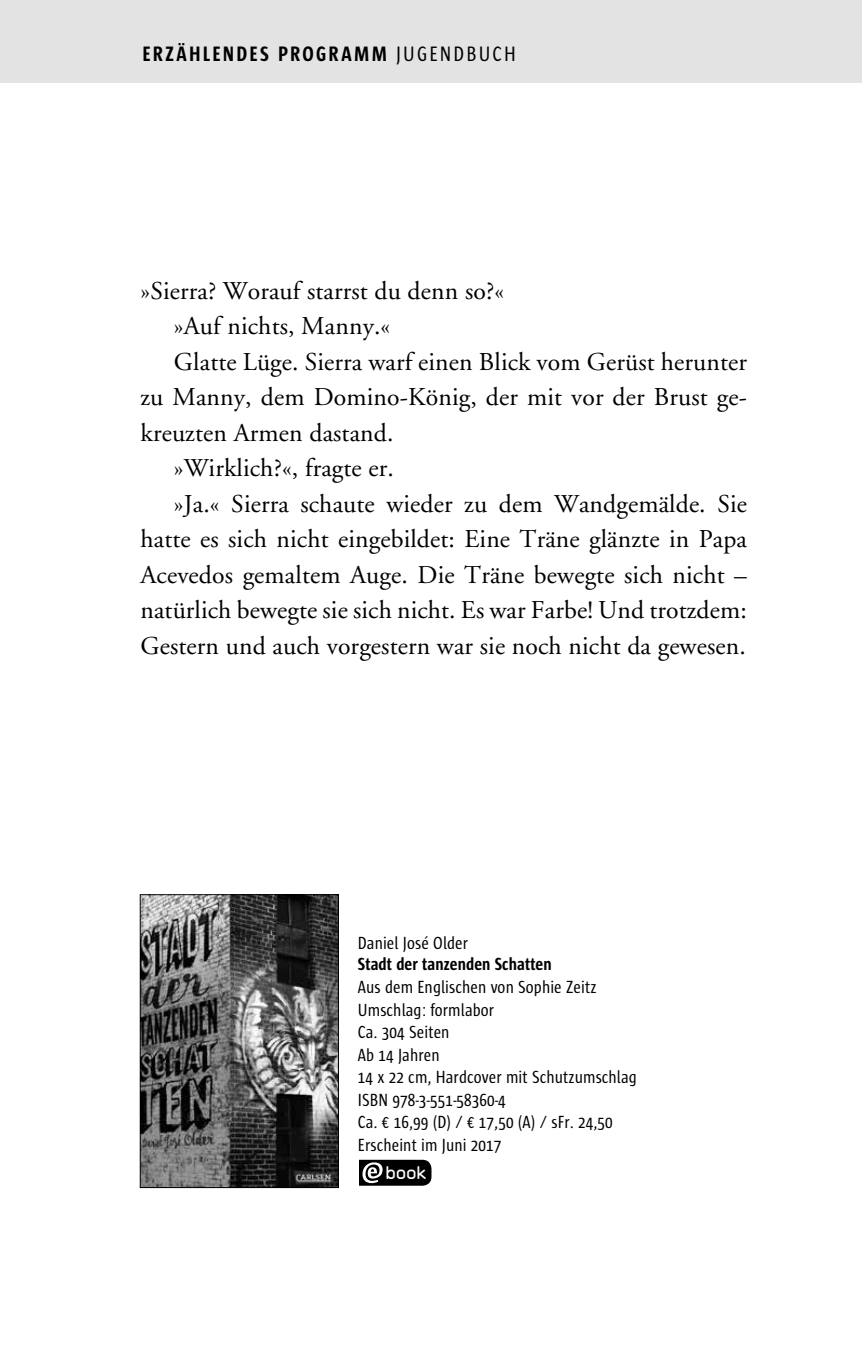
<style>
.page{position:relative;width:862px;height:1372px;background:#fff}
.page>*{position:absolute;margin:0;border:0;box-sizing:border-box;transform-origin:0 0}
.t1{font:25.65px "Adobe Garamond";letter-spacing:.005em;color:#000}
.t2{font:700 21.38px "Sun Cd";letter-spacing:.105em;color:#000}
.t3{font:18px/22.5px "Sun Cd";letter-spacing:.005em;color:#000}
.t4{font:700 18px "Sun Cd";letter-spacing:.005em;color:#000}
.t5{font:17.55px "OCRA Std";color:#fff}
.s1{font-weight:400}
</style>
<div class="page">
<div style="left:335px;top:1159px;width:96px;height:26px;background:#000;border-radius:9px"></div>
<svg style="left:362px;top:1162px;width:20px;height:21px"></svg>
<div style="left:331px;top:1157px;width:27px;height:30px;background:#fff"></div>
<img style="left:142px;top:896px;width:194px;height:289px">
<div style="left:140px;top:894px;width:198px;height:293px;border:1px solid #000"></div>
<div style="left:0;top:0;width:861px;height:83px;background:#e3e3e3"></div>
<p class="t2" style="left:142px;top:43px;width:375px">ERZÄHLENDES PROGRAMM <span class="s1">JUGENDBUCH</span></p>
<p class="t1" style="left:140px;top:277px;width:365px">»Sierra? Worauf starrst du denn so?«</p>
<p class="t1" style="left:174px;top:312px;width:218px">»Auf nichts, Manny.«</p>
<p class="t1" style="left:174px;top:348px;width:574px">Glatte Lüge. Sierra warf einen Blick vom Gerüst herunter</p>
<p class="t1" style="left:140px;top:383px;width:607px">zu Manny, dem Domino-König, der mit vor der Brust ge-</p>
<p class="t1" style="left:140px;top:419px;width:254px">kreuzten Armen dastand.</p>
<p class="t1" style="left:174px;top:454px;width:221px">»Wirklich?«, fragte er.</p>
<p class="t1" style="left:174px;top:490px;width:574px">»Ja.« Sierra schaute wieder zu dem Wandgemälde. Sie</p>
<p class="t1" style="left:140px;top:525px;width:607px">hatte es sich nicht eingebildet: Eine Träne glänzte in Papa</p>
<p class="t1" style="left:140px;top:560px;width:607px">Acevedos gemaltem Auge. Die Träne bewegte sich nicht –</p>
<p class="t1" style="left:140px;top:596px;width:607px">natürlich bewegte sie sich nicht. Es war Farbe! Und trotzdem:</p>
<p class="t1" style="left:140px;top:631px;width:606px">Gestern und auch vorgestern war sie noch nicht da gewesen.</p>
<p class="t3" style="left:358px;top:931px;width:112px">Daniel José Older</p>
<p class="t4" style="left:358px;top:954px;width:195px">Stadt der tanzenden Schatten</p>
<p class="t3" style="left:358px;top:975px;width:280px">Aus dem Englischen von Sophie Zeitz<br>Umschlag: formlabor<br>Ca. 304 Seiten<br>Ab 14 Jahren<br>14 x 22 cm, Hardcover mit Schutzumschlag<br>ISBN 978-3-551-58360-4<br>Ca. € 16,99 (D) / € 17,50 (A) / sFr. 24,50<br>Erscheint im Juni 2017</p>
<p class="t5" style="left:384px;top:1162px;width:45px">book</p>
</div>
